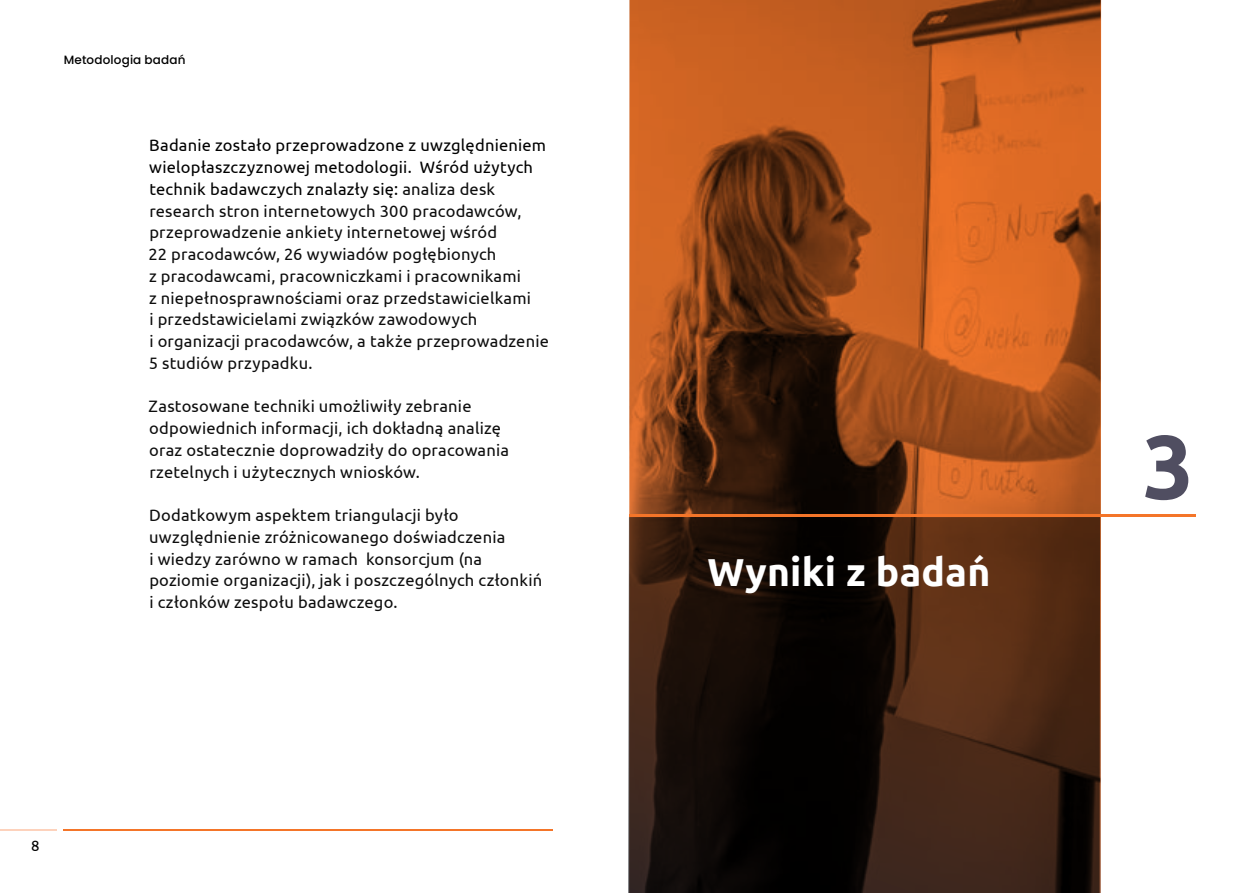
<style>
.page{position:relative;width:1259px;height:893px;background:#fff}
.page>*{position:absolute;margin:0;border:0;box-sizing:border-box;transform-origin:0 0}
.t1{font:700 90px "Ubuntu";color:#504e61}
.tytuł_rozdziału_prze{font:700 39px "Ubuntu";letter-spacing:.01em;color:#fff}
.body{font:16.5px/21.8px "Ubuntu";letter-spacing:.015em;color:#0d0d0d}
.t2{font:15px "Ubuntu";color:#000}
.t3{font:500 12px "Poppins";letter-spacing:.015em;color:#000}
.s1{color:#000}
</style>
<div class="page">
<hr style="left:64px;top:829px;width:489px;height:2px;background:#f47529">
<hr style="left:0;top:829px;width:57px;height:2px;background:#fdd2bc">
<svg style="left:629px;top:0;width:472px;height:893px;background:#a24e1c"></svg>
<svg style="left:628px;top:517px;width:472px;height:376px;background:#2e1a0f"></svg>
<hr style="left:629px;top:514px;width:566px;height:3px;background:#f47529">
<p class="t3" style="left:64px;top:53px;width:123px">Metodologia badań</p>
<p class="body" style="left:148px;top:134px;width:402px"><span class="s1">Badanie zostało przeprowadzone z uwzględnieniem wielopłaszczyznowej metodologii. Wśród użytych technik badawczych znalazły się:</span> analiza desk research stron internetowych 300 pracodawców, przeprowadzenie ankiety internetowej wśród<br>22 pracodawców, 26 wywiadów pogłębionych<br>z pracodawcami, pracowniczkami i pracownikami<br>z niepełnosprawnościami oraz przedstawicielkami<br>i przedstawicielami związków zawodowych<br>i organizacji pracodawców, a także przeprowadzenie 5 studiów przypadku.</p>
<p class="body" style="left:149px;top:395px;width:362px">Zastosowane techniki umożliwiły zebranie odpowiednich informacji, ich dokładną analizę oraz ostatecznie doprowadziły do opracowania rzetelnych i użytecznych wniosków.</p>
<p class="body" style="left:149px;top:504px;width:395px">Dodatkowym aspektem triangulacji było uwzględnienie zróżnicowanego doświadczenia<br>i wiedzy zarówno w ramach konsorcjum (na poziomie organizacji), jak i poszczególnych członkiń i członków zespołu badawczego.</p>
<p class="t2" style="left:31px;top:836px;width:10px">8</p>
<p class="tytuł_rozdziału_prze" style="left:707px;top:549px;width:284px">Wyniki z badań</p>
<p class="t1" style="left:1142px;top:412px;width:53px">3</p>
</div>
